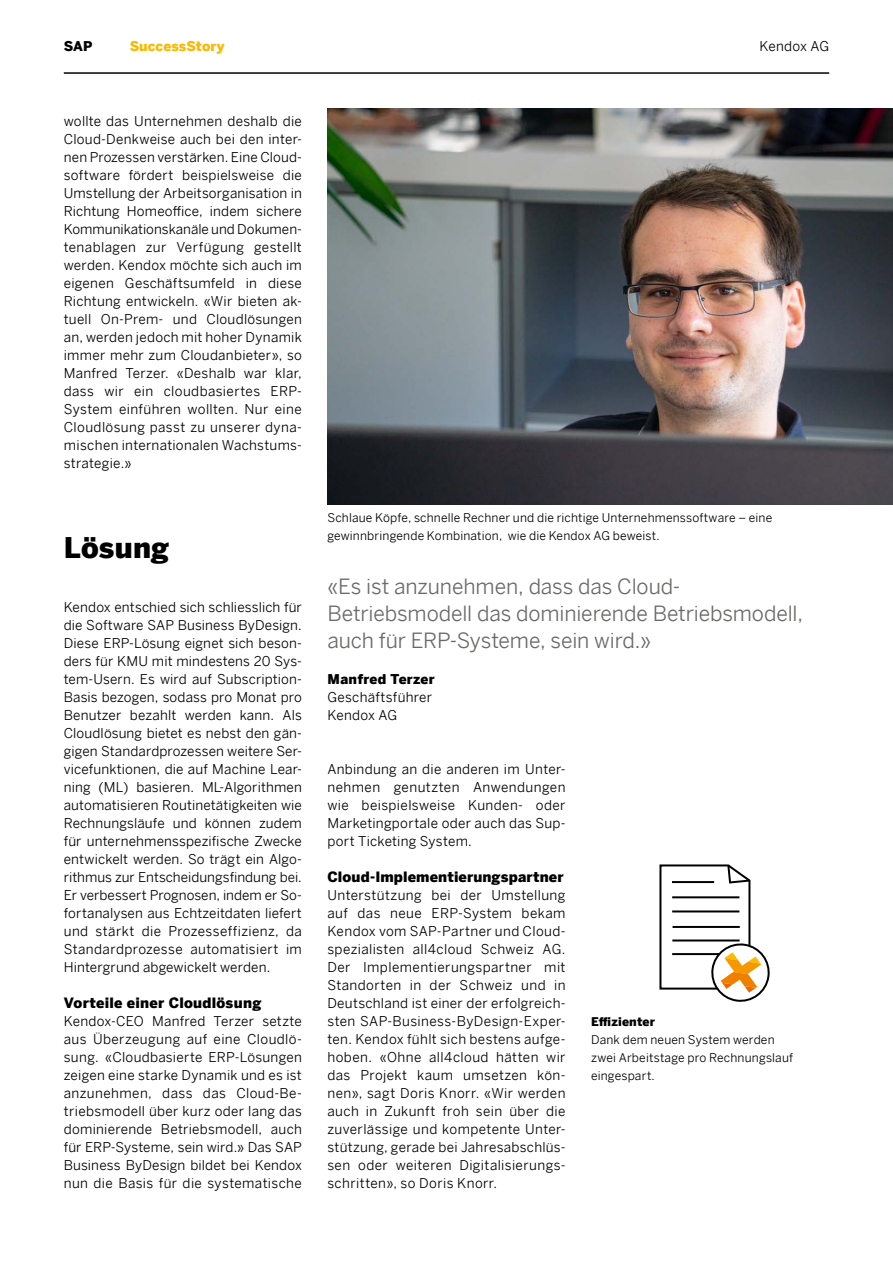
<style>
.page{position:relative;width:893px;height:1263px;background:#fff}
.page>*{position:absolute;margin:0;border:0;box-sizing:border-box;transform-origin:0 0}
.t1{font:900 28.5px "Benton Sans";letter-spacing:.005em;color:#000}
.t2{font:21px/27px "Benton Sans";letter-spacing:-.005em;color:#6a6a69}
.t3{font:900 14.25px "Benton Sans";letter-spacing:.01em;color:#000}
.t4{font:13.5px/18px "Benton Sans";letter-spacing:.02em;color:#000;text-align:justify}
.t5{font:900 13.5px "Benton Sans";letter-spacing:.02em;color:#000}
.t6{font:900 13.5px "Benton Sans";letter-spacing:.005em;color:#fbb900}
.t7{font:12px/18px "Benton Sans";letter-spacing:.015em;color:#000}
.t8{font:900 12px "Benton Sans";letter-spacing:.01em;color:#000}
</style>
<div class="page">
<hr style="left:64px;top:72px;width:765px;height:2px;background:#000">
<img style="left:327px;top:108px;width:566px;height:396px">
<svg style="left:659px;top:864px;width:111px;height:138px"></svg>
<p class="t5" style="left:64px;top:34px;width:30px">SAP</p>
<p class="t6" style="left:130px;top:34px;width:96px">SuccessStory</p>
<p class="t4" style="left:759px;top:35px;width:71px">Kendox AG</p>
<p class="t4" style="left:64px;top:111px;width:240px">wollte das Unternehmen deshalb die Cloud-Denkweise auch bei den inter&shy;nen Prozessen verstärken. Eine Cloud&shy;software fördert beispielsweise die Umstellung der Arbeitsorganisation in Richtung Homeoffice, indem sichere Kommunikationskanäle und Dokumen&shy;tenablagen zur Verfügung gestellt werden. Kendox möchte sich auch im eigenen Geschäftsumfeld in diese Richtung entwickeln. «Wir bieten ak&shy;tuell On-Prem- und Cloudlösungen an, werden jedoch mit hoher Dynamik immer mehr zum Cloudanbieter», so Manfred Terzer. «Deshalb war klar, dass wir ein cloudbasiertes ERP-System einführen wollten. Nur eine Cloudlösung passt zu unserer dyna&shy;mischen internationalen Wachstums&shy;strategie.»</p>
<h1 class="t1" style="left:64px;top:523px;width:107px">Lösung</h1>
<p class="t4" style="left:64px;top:597px;width:240px">Kendox entschied sich schliesslich für die Software SAP Business ByDesign.<br>Diese ERP-Lösung eignet sich beson&shy;ders für KMU mit mindestens 20 Sys&shy;tem-Usern. Es wird auf Subscription-Basis bezogen, sodass pro Monat pro Benutzer bezahlt werden kann. Als Cloudlösung bietet es nebst den gän&shy;gigen Standardprozessen weitere Ser&shy;vicefunktionen, die auf Machine Lear&shy;ning (ML) basieren. ML-Algorithmen automatisieren Routinetätigkeiten wie Rechnungsläufe und können zudem für unternehmensspezifische Zwecke entwickelt werden. So trägt ein Algo&shy;rithmus zur Entscheidungsfindung bei.<br>Er verbessert Prognosen, indem er So&shy;fortanalysen aus Echtzeitdaten liefert und stärkt die Prozesseffizienz, da Standardprozesse automatisiert im Hintergrund abgewickelt werden.</p>
<p class="t3" style="left:64px;top:991px;width:199px">Vorteile einer Cloudlösung</p>
<p class="t4" style="left:64px;top:1011px;width:240px">Kendox-CEO Manfred Terzer setzte aus Überzeugung auf eine Cloudlö&shy;sung. «Cloudbasierte ERP-Lösungen zeigen eine starke Dynamik und es ist anzunehmen, dass das Cloud-Be&shy;triebsmodell über kurz oder lang das dominierende Betriebsmodell, auch für ERP-Systeme, sein wird.» Das SAP Business ByDesign bildet bei Kendox nun die Basis für die systematische</p>
<p class="t7" style="left:327px;top:507px;width:446px">Schlaue Köpfe, schnelle Rechner und die richtige Unternehmenssoftware – eine gewinnbringende Kombination, wie die Kendox AG beweist.</p>
<h2 class="t2" style="left:327px;top:571px;width:477px">«Es ist anzunehmen, dass das Cloud-<br>Betriebsmodell das dominierende Betriebsmodell, auch für ERP-Systeme, sein wird.»</h2>
<p class="t5" style="left:327px;top:668px;width:109px">Manfred Terzer</p>
<p class="t4" style="left:327px;top:687px;width:106px">Geschäftsführer<br>Kendox AG</p>
<p class="t4" style="left:327px;top:759px;width:240px">Anbindung an die anderen im Unter&shy;nehmen genutzten Anwendungen wie beispielsweise Kunden- oder Marketingportale oder auch das Sup&shy;port Ticketing System.</p>
<p class="t3" style="left:327px;top:865px;width:238px">Cloud-Implementierungspartner</p>
<p class="t4" style="left:327px;top:885px;width:240px">Unterstützung bei der Umstellung auf das neue ERP-System bekam Kendox vom SAP-Partner und Cloud&shy;spezialisten all4cloud Schweiz AG.<br>Der Implementierungspartner mit Standorten in der Schweiz und in Deutschland ist einer der erfolgreich&shy;sten SAP-Business-ByDesign-Exper&shy;ten. Kendox fühlt sich bestens aufge&shy;hoben. «Ohne all4cloud hätten wir das Projekt kaum umsetzen kön&shy;nen», sagt Doris Knorr. «Wir werden auch in Zukunft froh sein über die zuverlässige und kompetente Unter&shy;stützung, gerade bei Jahresabschlüs&shy;sen oder weiteren Digitalisierungs&shy;schritten», so Doris Knorr.</p>
<p class="t8" style="left:591px;top:1011px;width:65px">Effizienter</p>
<p class="t7" style="left:591px;top:1029px;width:204px">Dank dem neuen System werden zwei Arbeitstage pro Rechnungslauf eingespart.</p>
</div>
